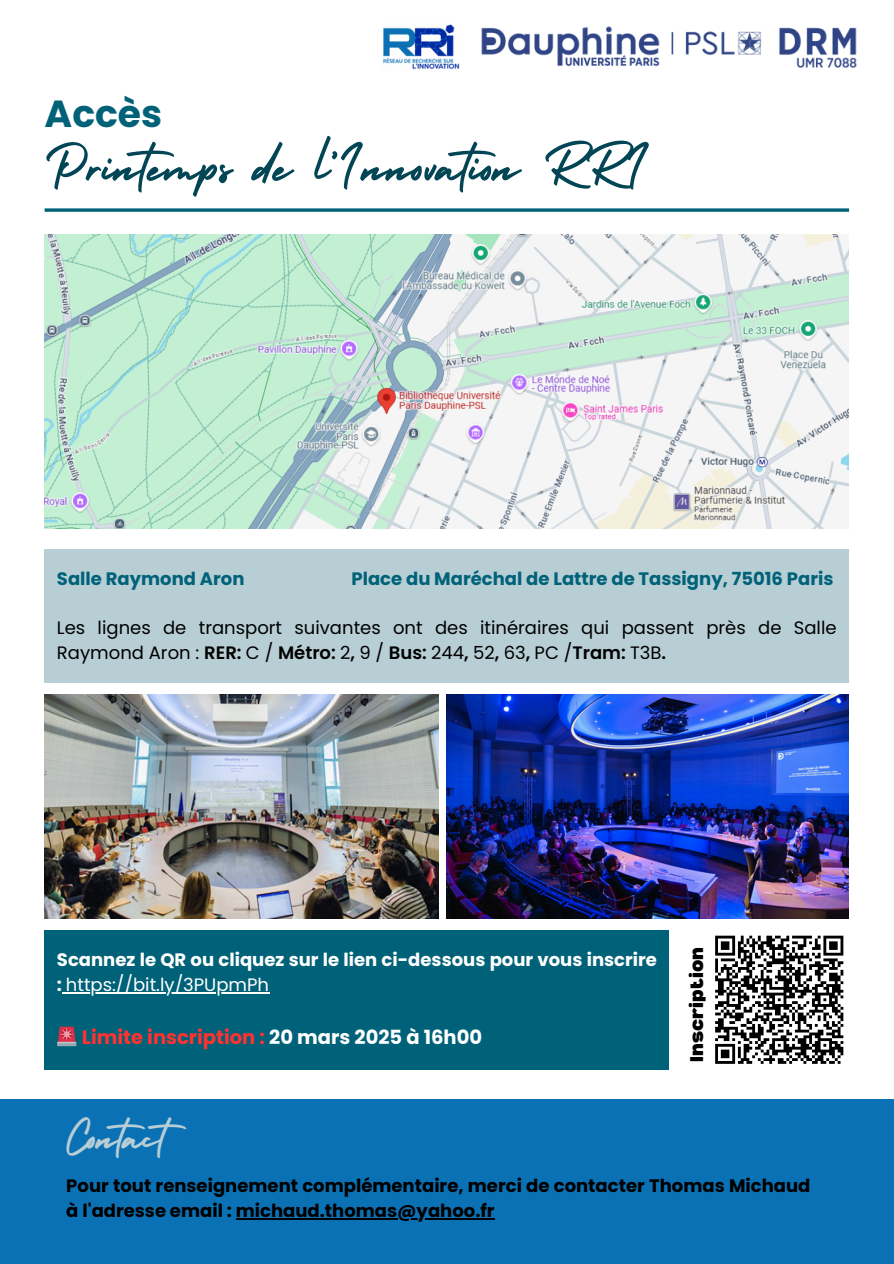
<style>
.page{position:relative;width:894px;height:1264px;background:#fff}
.page>*{position:absolute;margin:0;border:0;box-sizing:border-box;transform-origin:0 0}
.t1{font:61.95px "Holiday";color:#024656}
.t2{font:49.95px "Holiday";color:#b7ced5}
.t3{font:700 37.65px "Poppins";color:#006279}
.t4{font:700 19.5px "Poppins";color:#ff3131}
.t5{font:18px/24.8px "Poppins";color:#000}
.t6{font:700 18px/24.8px "Poppins";color:#000}
.t7{font:700 18px/24.8px "Poppins";color:#fff}
.t8{font:700 18px "Poppins";color:#006279}
.t9{font:900 18px "Bernoru";color:#000}
.s1{font-weight:600}
.s2{font-weight:400}
.s3{color:#fff}
</style>
<div class="page">
<svg style="left:45px;top:208px;width:803px;height:4px;background:#277a8d"></svg>
<img style="left:383px;top:24px;width:77px;height:45px">
<img style="left:481px;top:26px;width:376px;height:42px">
<img style="left:45px;top:234px;width:803px;height:294px">
<div style="left:45px;top:549px;width:803px;height:133px;background:#b7ced5"></div>
<img style="left:45px;top:694px;width:393px;height:224px">
<img style="left:446px;top:694px;width:402px;height:224px">
<div style="left:0;top:1098px;width:893px;height:165px;background:#0b71b5"></div>
<hr style="left:236px;top:1217px;width:258px;height:2px;background:#000">
<div style="left:45px;top:930px;width:624px;height:139px;background:#006279"></div>
<hr style="left:66px;top:991px;width:203px;height:2px;background:#fff">
<svg style="left:715px;top:935px;width:129px;height:129px"></svg>
<p class="t3" style="left:45px;top:87px;width:119px">Accès</p>
<p class="t1" style="left:45px;top:118px;width:607px">Printemps de l’Innovation RRI</p>
<p class="t8" style="left:57px;top:566px;width:189px">Salle Raymond Aron</p>
<p class="t8" style="left:351px;top:566px;width:483px">Place du Maréchal de Lattre de Tassigny, 75016 Paris</p>
<h3 class="t5" style="left:57px;top:615px;width:781px">Les lignes de transport suivantes ont des itinéraires qui passent près de Salle<br>Raymond Aron : <span class="s1">RER:</span> C / <span class="s1">Métro:</span> 2<span class="s1">,</span> 9 / <span class="s1">Bus:</span> 244<span class="s1">,</span> 52<span class="s1">,</span> 63<span class="s1">,</span> PC /<span class="s1">Tram:</span> T3B<span class="s1">.</span></h3>
<p class="t7" style="left:57px;top:947px;width:601px">Scannez le QR ou cliquez sur le lien ci-dessous pour vous inscrire : <span class="s2">https://bit.ly/3PUpmPh</span></p>
<p class="t4" style="left:82px;top:1023px;width:402px">Limite inscription : <span class="s3">20 mars 2025 à 16h00</span></p>
<p class="t2" style="left:65px;top:1098px;width:135px">Contact</p>
<p class="t9" style="left:686px;top:1061px;width:116px;rotate:-90deg">Inscription</p>
<p class="t6" style="left:66px;top:1173px;width:745px">Pour tout renseignement complémentaire, merci de contacter Thomas Michaud à l'adresse email : michaud.thomas@yahoo.fr</p>
</div>
